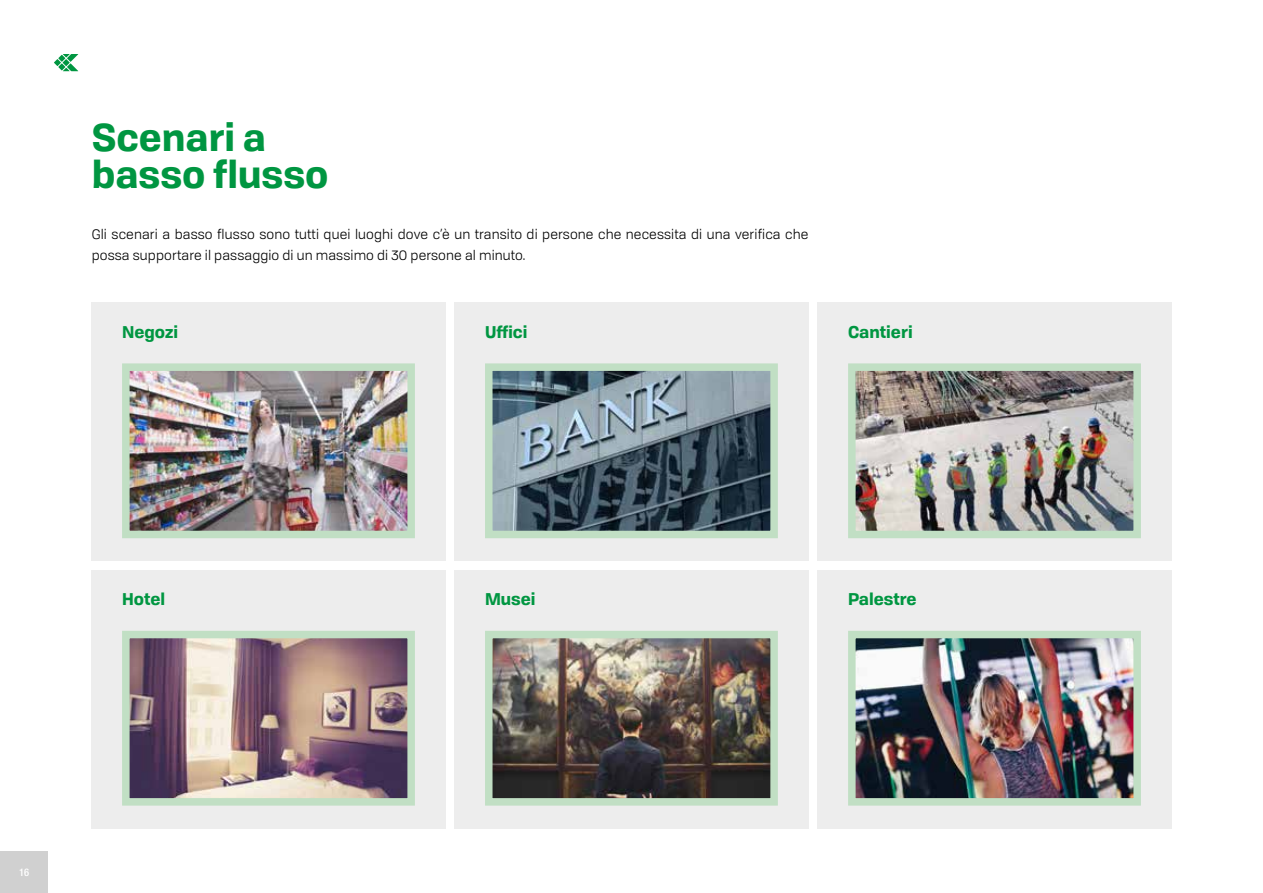
<style>
.page{position:relative;width:1263px;height:893px;background:#fff}
.page>*{position:absolute;margin:0;border:0;box-sizing:border-box;transform-origin:0 0}
.t1{font:700 37.5px/37.5px "Tofino Personal";color:#009641}
.t2{font:700 16.5px "Tofino Personal";color:#009641}
.t3{font:13.5px/21px "Tofino Personal";letter-spacing:.01em;color:#000}
.t4{font:500 condensed 10.5px "Helvetica Neue LTW1 G";color:#fff}
</style>
<div class="page">
<svg style="left:54px;top:59px;width:7px;height:7px"></svg>
<svg style="left:58px;top:63px;width:7px;height:8px"></svg>
<svg style="left:58px;top:55px;width:7px;height:7px"></svg>
<svg style="left:63px;top:54px;width:15px;height:17px"></svg>
<div style="left:91px;top:302px;width:355px;height:259px;background:#ededed"></div>
<div style="left:91px;top:570px;width:355px;height:259px;background:#ededed"></div>
<div style="left:817px;top:302px;width:354px;height:259px;background:#ededed"></div>
<div style="left:817px;top:570px;width:354px;height:259px;background:#ededed"></div>
<div style="left:454px;top:302px;width:354px;height:259px;background:#ededed"></div>
<div style="left:454px;top:570px;width:354px;height:259px;background:#ededed"></div>
<img style="left:857px;top:372px;width:275px;height:157px">
<div style="left:848px;top:363px;width:293px;height:175px;border:8px solid #c1dfc4"></div>
<img style="left:857px;top:640px;width:275px;height:157px">
<div style="left:848px;top:631px;width:293px;height:175px;border:8px solid #c1dfc4"></div>
<img style="left:494px;top:372px;width:275px;height:157px">
<div style="left:485px;top:363px;width:293px;height:175px;border:8px solid #c1dfc4"></div>
<img style="left:494px;top:640px;width:275px;height:157px">
<div style="left:485px;top:631px;width:293px;height:175px;border:8px solid #c1dfc4"></div>
<img style="left:131px;top:372px;width:275px;height:157px">
<div style="left:122px;top:363px;width:293px;height:175px;border:8px solid #c1dfc4"></div>
<img style="left:131px;top:640px;width:275px;height:157px">
<div style="left:122px;top:631px;width:293px;height:175px;border:8px solid #c1dfc4"></div>
<div style="left:0;top:851px;width:48px;height:42px;background:#d0d0d0"></div>
<h1 class="t1" style="left:92px;top:115px;width:238px">Scenari a basso flusso</h1>
<p class="t3" style="left:92px;top:223px;width:718px">Gli scenari a basso flusso sono tutti quei luoghi dove c’è un transito di persone che necessita di una verifica che possa supportare il passaggio di un massimo di 30 persone al minuto.</p>
<p class="t2" style="left:122px;top:318px;width:58px">Negozi</p>
<p class="t2" style="left:485px;top:318px;width:44px">Uffici</p>
<p class="t2" style="left:848px;top:318px;width:66px">Cantieri</p>
<p class="t2" style="left:122px;top:586px;width:45px">Hotel</p>
<p class="t2" style="left:485px;top:586px;width:52px">Musei</p>
<p class="t2" style="left:848px;top:586px;width:70px">Palestre</p>
<p class="t4" style="left:19px;top:866px;width:12px">16</p>
</div>
